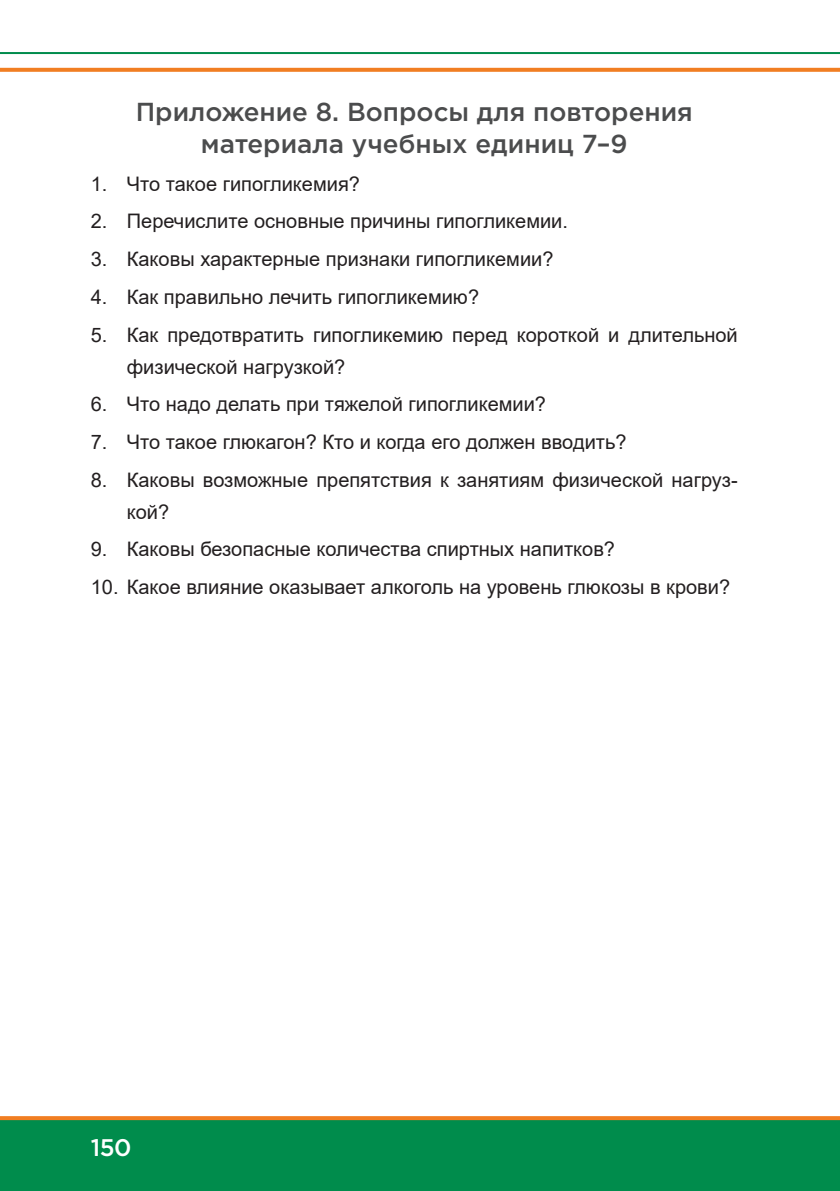
<style>
.page{position:relative;width:840px;height:1191px;background:#fff}
.page>*{position:absolute;margin:0;border:0;box-sizing:border-box;transform-origin:0 0}
.podzag_copy{font:500 26px/32px "Gotham Pro";color:#4b4c4d;text-align:center}
.t1{font:500 24px "Gotham Pro";color:#fff}
.t2{font:20px/32px "Arial";color:#231f20}
</style>
<div class="page">
<div style="left:0;top:1119px;width:839px;height:72px;background:#008c4c"></div>
<svg style="left:0;top:1116px;width:839px;height:4px;background:#f18229"></svg>
<svg style="left:0;top:68px;width:839px;height:4px;background:#f1842c"></svg>
<hr style="left:0;top:52px;width:839px;height:2px;background:#008c4c">
<p class="podzag_copy" style="left:136px;top:95px;width:558px">Приложение 8. Вопросы для повторения материала учебных единиц 7–9</p>
<p class="t2" style="left:91px;top:168px;width:270px">1. Что такое гипогликемия?</p>
<p class="t2" style="left:91px;top:205px;width:478px">2. Перечислите основные причины гипогликемии.</p>
<p class="t2" style="left:91px;top:243px;width:464px">3. Каковы характерные признаки гипогликемии?</p>
<p class="t2" style="left:91px;top:281px;width:389px">4. Как правильно лечить гипогликемию?</p>
<p class="t2" style="left:127px;top:318px;width:612px;text-indent:-36px">5. Как предотвратить гипогликемию перед короткой и длительной физической нагрузкой?</p>
<p class="t2" style="left:91px;top:388px;width:456px">6. Что надо делать при тяжелой гипогликемии?</p>
<p class="t2" style="left:91px;top:426px;width:537px">7. Что такое глюкагон? Кто и когда его должен вводить?</p>
<p class="t2" style="left:127px;top:463px;width:612px;text-indent:-36px">8. Каковы возможные препятствия к занятиям физической нагруз&shy;кой?</p>
<p class="t2" style="left:91px;top:533px;width:525px">9. Каковы безопасные количества спиртных напитков?</p>
<p class="t2" style="left:91px;top:571px;width:640px">10. Какое влияние оказывает алкоголь на уровень глюкозы в крови?</p>
<p class="t1" style="left:91px;top:1134px;width:42px">150</p>
</div>
